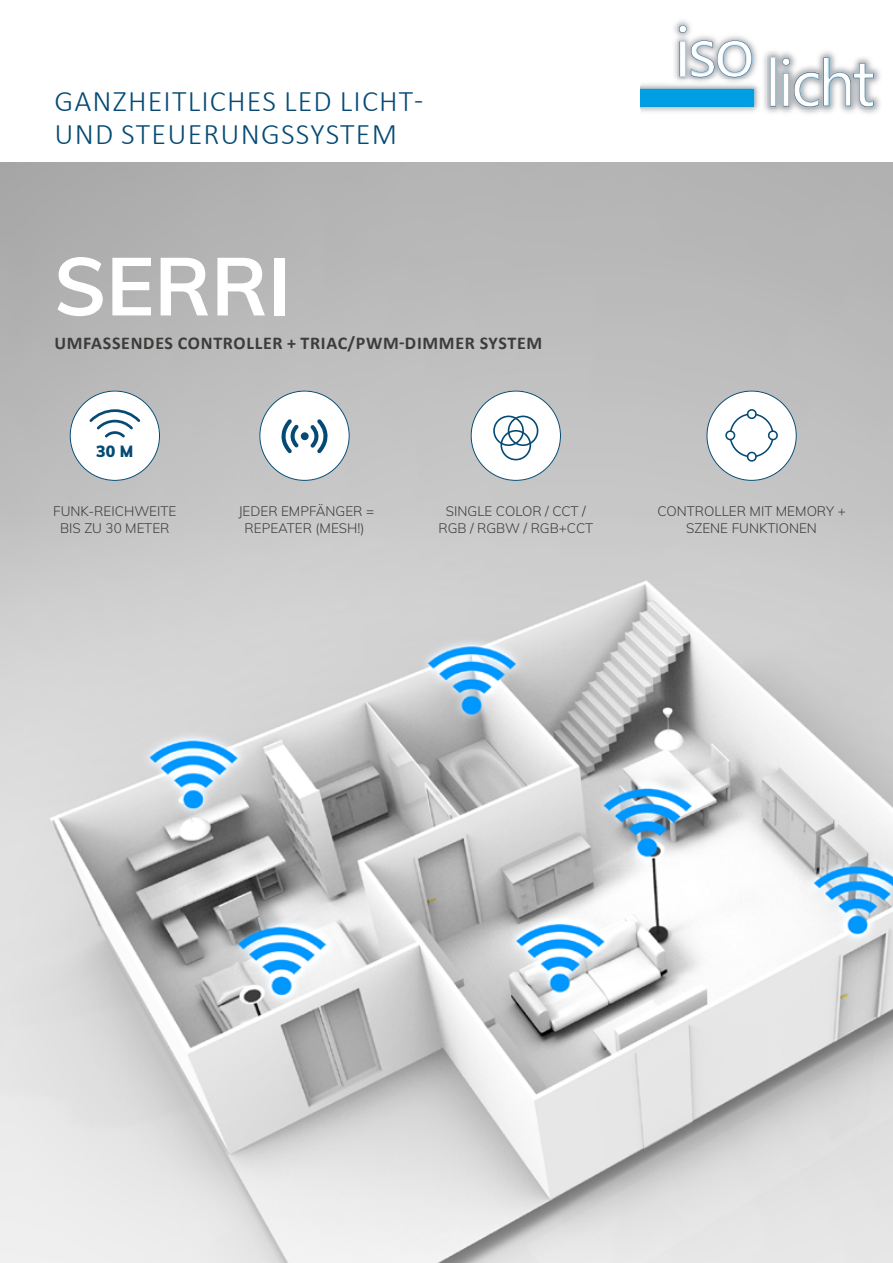
<style>
.page{position:relative;width:893px;height:1263px;background:#fff}
.page>*{position:absolute;margin:0;border:0;box-sizing:border-box;transform-origin:0 0}
.t1{font:700 81px "Muli";color:#fff}
.t2{font:300 30px/33px "Calibri";letter-spacing:.04em;color:#044a74}
.t3{font:700 18px "Calibri";letter-spacing:.04em;color:#3d3c3b}
.t4{font:900 15.9px "Muli";color:#044a74}
.t5{font:300 13.5px/16.5px "Muli";color:#3c3c3b;text-align:center}
</style>
<div class="page">
<img style="left:674px;top:20px;width:83px;height:59px">
<img style="left:676px;top:23px;width:78px;height:57px">
<svg style="left:679px;top:25px;width:73px;height:52px"></svg>
<img style="left:691px;top:41px;width:23px;height:36px">
<img style="left:717px;top:41px;width:35px;height:36px">
<img style="left:723px;top:45px;width:23px;height:28px">
<img style="left:764px;top:51px;width:116px;height:63px">
<img style="left:766px;top:54px;width:111px;height:57px">
<img style="left:770px;top:57px;width:6px;height:49px">
<svg style="left:782px;top:58px;width:91px;height:49px"></svg>
<img style="left:794px;top:72px;width:25px;height:35px">
<img style="left:824px;top:58px;width:27px;height:48px">
<img style="left:854px;top:63px;width:19px;height:44px">
<img style="left:641px;top:80px;width:118px;height:32px">
<img style="left:641px;top:86px;width:115px;height:23px">
<div style="left:641px;top:89px;width:113px;height:17px;background:#009fe3"></div>
<img style="left:0;top:162px;width:893px;height:1101px">
<div style="left:259px;top:391px;width:90px;height:90px;background:#fff;border-radius:50%"></div>
<div style="left:301px;top:432px;width:8px;height:8px;background:#044a74;border-radius:50%"></div>
<svg style="left:281px;top:419px;width:18px;height:34px"></svg>
<svg style="left:310px;top:419px;width:18px;height:34px"></svg>
<div style="left:471px;top:391px;width:90px;height:90px;background:#fff;border-radius:50%"></div>
<svg style="left:493px;top:416px;width:45px;height:44px"></svg>
<div style="left:70px;top:391px;width:90px;height:90px;background:#fff;border-radius:50%"></div>
<svg style="left:89px;top:409px;width:51px;height:29px"></svg>
<div style="left:707px;top:391px;width:90px;height:90px;background:#fff;border-radius:50%"></div>
<svg style="left:725px;top:409px;width:53px;height:53px"></svg>
<h2 class="t2" style="left:55px;top:84px;width:370px">GANZHEITLICHES LED LICHT-<br>UND STEUERUNGSSYSTEM</h2>
<h1 class="t1" style="left:54px;top:227px;width:239px">SERRI</h1>
<h3 class="t3" style="left:54px;top:330px;width:489px">UMFASSENDES CONTROLLER + TRIAC/PWM-DIMMER SYSTEM</h3>
<p class="t4" style="left:96px;top:440px;width:39px">30 M</p>
<p class="t5" style="left:53px;top:502px;width:125px">FUNK-REICHWEITE<br>BIS ZU 30 METER</p>
<p class="t5" style="left:238px;top:502px;width:137px">JEDER EMPFÄNGER =<br>REPEATER (MESH!)</p>
<p class="t5" style="left:438px;top:502px;width:156px">SINGLE COLOR / CCT /<br>RGB / RGBW / RGB+CCT</p>
<p class="t5" style="left:657px;top:502px;width:190px">CONTROLLER MIT MEMORY +<br>SZENE FUNKTIONEN</p>
</div>
